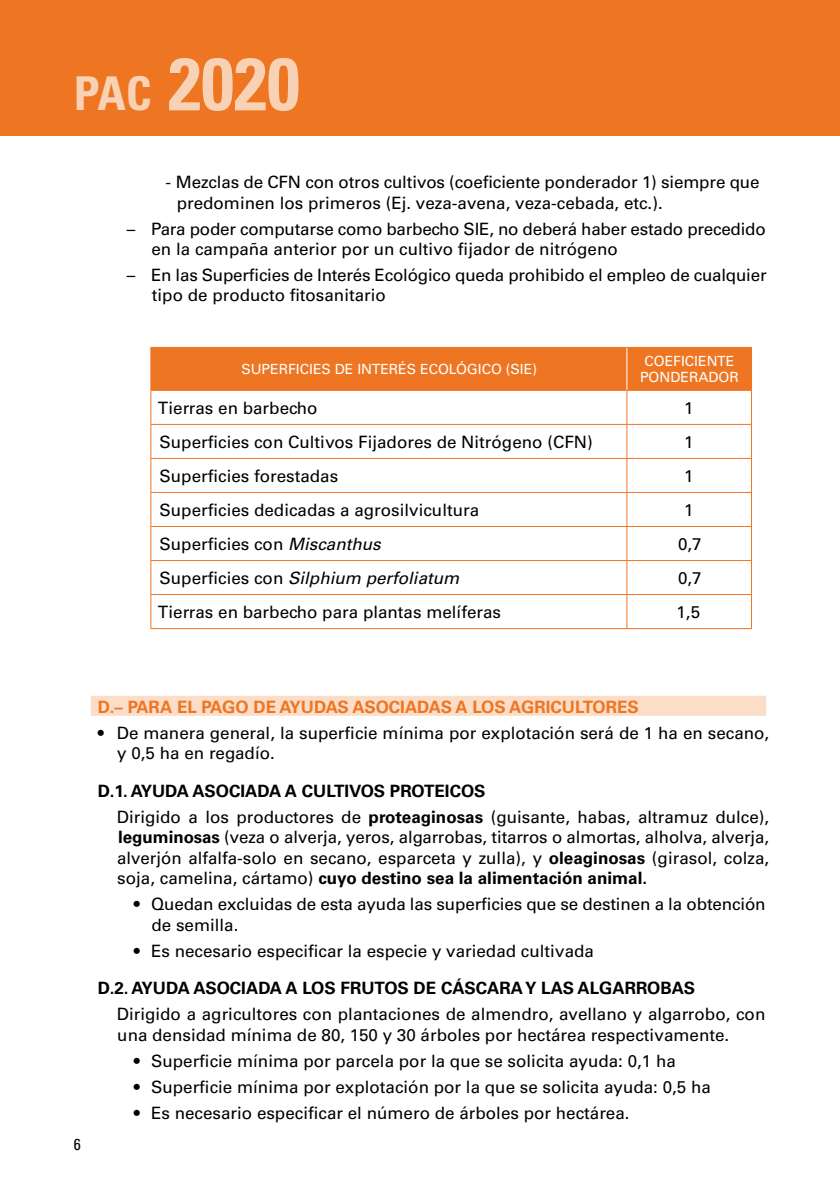
<style>
.page{position:relative;width:840px;height:1191px;background:#fff}
.page>*{position:absolute;margin:0;border:0;box-sizing:border-box;transform-origin:0 0}
.t1{font:700 condensed 74px "Univers LT Std";color:#f9d2b6}
.t2{font:17px/20.4px "Univers LT Std";color:#000}
.t3{font:700 17px "Univers LT Std";color:#000}
.t4{font:700 17px "Univers LT Std";color:#ee7623}
.t5{font:italic 17px "Univers LT Std";color:#000}
.t6{font:condensed 16px "Univers LT Std";color:#000}
.t7{font:14px/16.8px "Univers LT Std";color:#fff;text-align:center}
.s1{font-size:46.6px}
.s2{font-style:italic}
.s3{font-style:normal}
.s4{font-weight:700}
</style>
<div class="page">
<div style="left:0;top:0;width:839px;height:135px;background:#ee7623"></div>
<div style="left:91px;top:696px;width:674px;height:20px;background:#fbddc8"></div>
<div style="left:151px;top:348px;width:599px;height:42px;background:#ee7623"></div>
<svg style="left:151px;top:391px;width:599px;height:237px"></svg>
<hr style="left:150px;top:347px;width:476px;height:1px;background:#ee7623">
<hr style="left:150px;top:348px;width:1px;height:42px;background:#ee7623">
<hr style="left:626px;top:347px;width:125px;height:1px;background:#ee7623">
<hr style="left:750px;top:348px;width:1px;height:42px;background:#ee7623">
<hr style="left:150px;top:390px;width:476px;height:1px;background:#ee7623">
<hr style="left:150px;top:391px;width:1px;height:33px;background:#ee7623">
<hr style="left:626px;top:390px;width:125px;height:1px;background:#ee7623">
<hr style="left:626px;top:391px;width:1px;height:33px;background:#ee7623">
<hr style="left:750px;top:391px;width:1px;height:33px;background:#ee7623">
<hr style="left:150px;top:424px;width:476px;height:1px;background:#ee7623">
<hr style="left:150px;top:425px;width:1px;height:33px;background:#ee7623">
<hr style="left:626px;top:424px;width:125px;height:1px;background:#ee7623">
<hr style="left:626px;top:425px;width:1px;height:33px;background:#ee7623">
<hr style="left:750px;top:425px;width:1px;height:33px;background:#ee7623">
<hr style="left:150px;top:458px;width:476px;height:1px;background:#ee7623">
<hr style="left:150px;top:459px;width:1px;height:33px;background:#ee7623">
<hr style="left:626px;top:458px;width:125px;height:1px;background:#ee7623">
<hr style="left:626px;top:459px;width:1px;height:33px;background:#ee7623">
<hr style="left:750px;top:459px;width:1px;height:33px;background:#ee7623">
<hr style="left:150px;top:492px;width:476px;height:1px;background:#ee7623">
<hr style="left:150px;top:493px;width:1px;height:33px;background:#ee7623">
<hr style="left:626px;top:492px;width:125px;height:1px;background:#ee7623">
<hr style="left:626px;top:493px;width:1px;height:33px;background:#ee7623">
<hr style="left:750px;top:493px;width:1px;height:33px;background:#ee7623">
<hr style="left:150px;top:526px;width:476px;height:1px;background:#ee7623">
<hr style="left:150px;top:527px;width:1px;height:33px;background:#ee7623">
<hr style="left:626px;top:526px;width:125px;height:1px;background:#ee7623">
<hr style="left:626px;top:527px;width:1px;height:33px;background:#ee7623">
<hr style="left:750px;top:527px;width:1px;height:33px;background:#ee7623">
<hr style="left:150px;top:560px;width:476px;height:1px;background:#ee7623">
<hr style="left:150px;top:561px;width:1px;height:33px;background:#ee7623">
<hr style="left:626px;top:560px;width:125px;height:1px;background:#ee7623">
<hr style="left:626px;top:561px;width:1px;height:33px;background:#ee7623">
<hr style="left:750px;top:561px;width:1px;height:33px;background:#ee7623">
<hr style="left:150px;top:594px;width:476px;height:1px;background:#ee7623">
<hr style="left:150px;top:595px;width:1px;height:33px;background:#ee7623">
<hr style="left:626px;top:594px;width:125px;height:1px;background:#ee7623">
<hr style="left:626px;top:595px;width:1px;height:33px;background:#ee7623">
<hr style="left:750px;top:595px;width:1px;height:33px;background:#ee7623">
<hr style="left:150px;top:628px;width:476px;height:1px;background:#ee7623">
<hr style="left:626px;top:628px;width:125px;height:1px;background:#ee7623">
<hr style="left:626px;top:348px;width:1px;height:42px;background:#fff">
<h1 class="t1" style="left:74px;top:39px;width:227px"><span class="s1">PAC</span> 2020</h1>
<p class="t2" style="left:176px;top:172px;width:584px;text-indent:-11px">- Mezclas de CFN con otros cultivos (coeficiente ponderador 1) siempre que predominen los primeros (Ej. veza-avena, veza-cebada, etc.).</p>
<p class="t2" style="left:151px;top:218px;width:615px;text-indent:-24px">– Para poder computarse como barbecho SIE, no deberá haber estado precedido en la campaña anterior por un cultivo fijador de nitrógeno</p>
<p class="t2" style="left:152px;top:265px;width:616px;text-indent:-25px">– En las Superficies de Interés Ecológico queda prohibido el empleo de cualquier tipo de producto fitosanitario</p>
<p class="t7" style="left:241px;top:361px;width:297px">SUPERFICIES DE INTERÉS ECOLÓGICO (SIE)</p>
<p class="t7" style="left:639px;top:352px;width:100px">COEFICIENTE<br>PONDERADOR</p>
<p class="t2" style="left:158px;top:397px;width:161px">Tierras en barbecho</p>
<p class="t2" style="left:683px;top:397px;width:11px">1</p>
<p class="t2" style="left:159px;top:431px;width:434px">Superficies con Cultivos Fijadores de Nitrógeno (CFN)</p>
<p class="t2" style="left:683px;top:431px;width:11px">1</p>
<p class="t2" style="left:159px;top:465px;width:180px">Superficies forestadas</p>
<p class="t2" style="left:683px;top:465px;width:11px">1</p>
<p class="t2" style="left:159px;top:499px;width:321px">Superficies dedicadas a agrosilvicultura</p>
<p class="t2" style="left:683px;top:499px;width:11px">1</p>
<p class="t2" style="left:159px;top:533px;width:223px">Superficies con <span class="s2">Miscanthus</span></p>
<p class="t2" style="left:677px;top:533px;width:25px">0,7</p>
<p class="t5" style="left:159px;top:567px;width:301px"><span class="s3">Superficies con</span> Silphium perfoliatum</p>
<p class="t2" style="left:677px;top:567px;width:25px">0,7</p>
<p class="t2" style="left:158px;top:601px;width:344px">Tierras en barbecho para plantas melíferas</p>
<p class="t2" style="left:676px;top:601px;width:25px">1,5</p>
<p class="t6" style="left:74px;top:1134px;width:9px">6</p>
<p class="t4" style="left:98px;top:697px;width:542px">D.– PARA EL PAGO DE AYUDAS ASOCIADAS A LOS AGRICULTORES</p>
<p class="t2" style="left:117px;top:723px;width:653px;text-indent:-19px">• De manera general, la superficie mínima por explotación será de 1 ha en secano, y 0,5 ha en regadío.</p>
<p class="t2" style="left:117px;top:778px;width:653px;line-height:26px;text-indent:-19px"><span class="s4">D.1. AYUDA ASOCIADA A CULTIVOS PROTEICOS<br></span>Dirigido a los productores de <span class="s4">proteaginosas</span> (guisante, habas, altramuz dulce),</p>
<p class="t2" style="left:117px;top:827px;width:653px;text-align:justify"><span class="s4">leguminosas</span> (veza o alverja, yeros, algarrobas, titarros o almortas, alholva, alverja, alverjón alfalfa-solo en secano, esparceta y zulla), y <span class="s4">oleaginosas</span> (girasol, colza, soja, camelina, cártamo) <span class="s4">cuyo destino sea la alimentación animal.</span></p>
<p class="t2" style="left:151px;top:894px;width:615px;text-indent:-18px">• Quedan excluidas de esta ayuda las superficies que se destinen a la obtención de semilla.</p>
<p class="t2" style="left:134px;top:940px;width:461px">• Es necesario especificar la especie y variedad cultivada</p>
<p class="t3" style="left:98px;top:978px;width:598px">D.2. AYUDA ASOCIADA A LOS FRUTOS DE CÁSCARA Y LAS ALGARROBAS</p>
<p class="t2" style="left:117px;top:1004px;width:649px">Dirigido a agricultores con plantaciones de almendro, avellano y algarrobo, con una densidad mínima de 80, 150 y 30 árboles por hectárea respectivamente.</p>
<p class="t2" style="left:134px;top:1050px;width:543px">• Superficie mínima por parcela por la que se solicita ayuda: 0,1 ha</p>
<p class="t2" style="left:134px;top:1076px;width:578px">• Superficie mínima por explotación por la que se solicita ayuda: 0,5 ha</p>
<p class="t2" style="left:134px;top:1102px;width:497px">• Es necesario especificar el número de árboles por hectárea.</p>
</div>
